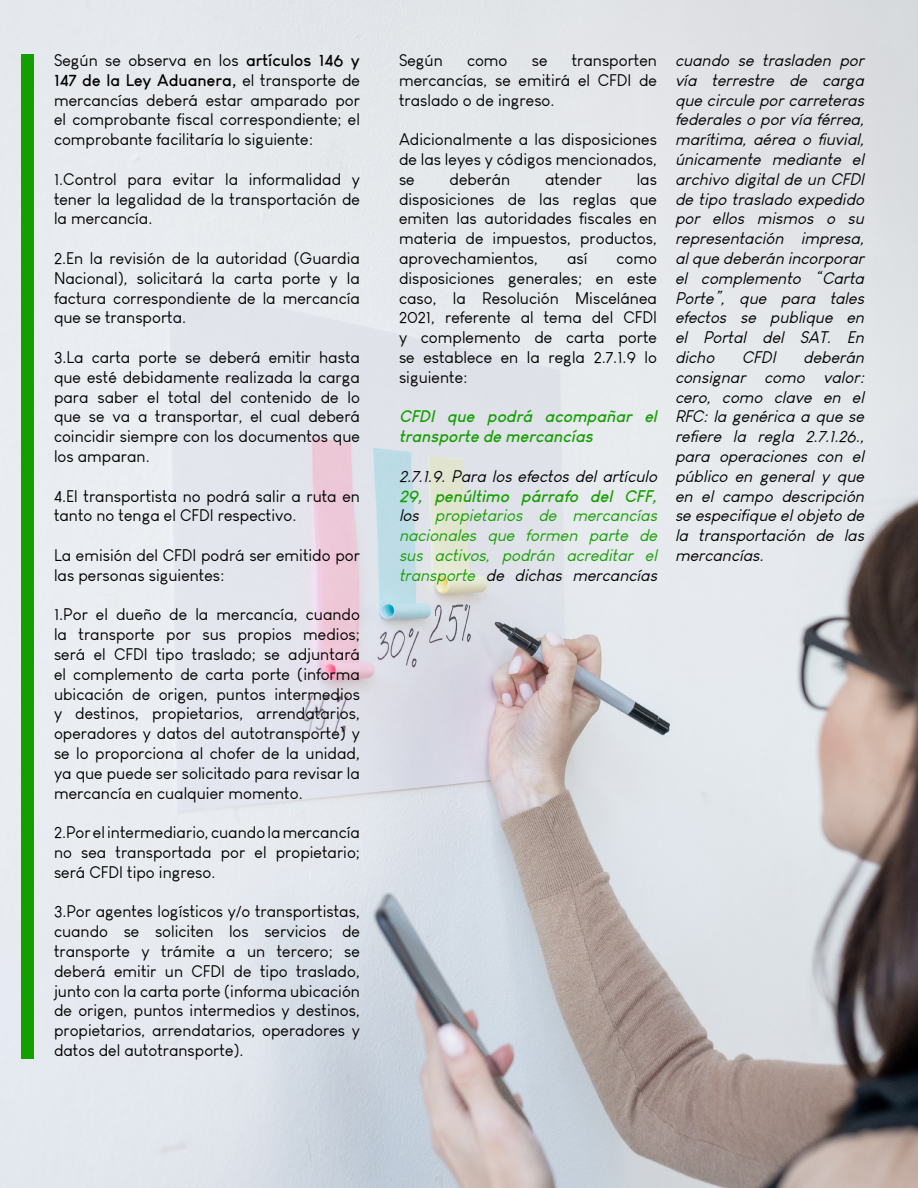
<style>
.page{position:relative;width:918px;height:1188px;background:#fff}
.page>*{position:absolute;margin:0;border:0;box-sizing:border-box;transform-origin:0 0}
.t1{font:16.5px/19.8px "Louis George Cafe";color:#000;text-align:justify}
.t2{font:italic 16.5px/19.8px "Louis George Cafe";color:#000;text-align:justify}
.t3{font:italic 16.5px/19.8px "Louis George Cafe";color:#139f00;text-align:justify}
.t4{font:italic 700 16.5px/19.8px "Louis George Cafe";color:#139f00}
.s1{font-weight:700}
.s2{color:#000}
</style>
<div class="page">
<img style="left:0;top:0;width:918px;height:1188px">
<div style="left:21px;top:54px;width:12px;height:1005px;background:#139f00"></div>
<p class="t1" style="left:54px;top:50px;width:308px">Según se observa en los <span class="s1">artículos 146 y 147 de la Ley Aduanera,</span> el transporte de mercancías deberá estar amparado por el comprobante fiscal correspondiente; el comprobante facilitaría lo siguiente:</p>
<p class="t1" style="left:54px;top:169px;width:308px">1.Control para evitar la informalidad y tener la legalidad de la transportación de la mercancía.</p>
<p class="t1" style="left:54px;top:248px;width:308px">2.En la revisión de la autoridad (Guardia Nacional), solicitará la carta porte y la factura correspondiente de la mercancía que se transporta.</p>
<p class="t1" style="left:54px;top:347px;width:308px">3.La carta porte se deberá emitir hasta que esté debidamente realizada la carga para saber el total del contenido de lo que se va a transportar, el cual deberá coincidir siempre con los documentos que los amparan.</p>
<p class="t1" style="left:54px;top:486px;width:308px">4.El transportista no podrá salir a ruta en tanto no tenga el CFDI respectivo.</p>
<p class="t1" style="left:54px;top:545px;width:308px">La emisión del CFDI podrá ser emitido por las personas siguientes:</p>
<p class="t1" style="left:54px;top:605px;width:308px">1.Por el dueño de la mercancía, cuando la transporte por sus propios medios; será el CFDI tipo traslado; se adjuntará el complemento de carta porte (informa ubicación de origen, puntos intermedios y destinos, propietarios, arrendatarios, operadores y datos del autotransporte) y se lo proporciona al chofer de la unidad, ya que puede ser solicitado para revisar la mercancía en cualquier momento.</p>
<p class="t1" style="left:54px;top:823px;width:308px">2.Por el intermediario, cuando la mercancía no sea transportada por el propietario; será CFDI tipo ingreso.</p>
<p class="t1" style="left:54px;top:902px;width:308px">3.Por agentes logísticos y/o transportistas, cuando se soliciten los servicios de transporte y trámite a un tercero; se deberá emitir un CFDI de tipo traslado, junto con la carta porte (informa ubicación de origen, puntos intermedios y destinos, propietarios, arrendatarios, operadores y datos del autotransporte).</p>
<p class="t1" style="left:399px;top:50px;width:45px">Según</p>
<p class="t1" style="left:467px;top:50px;width:42px">como</p>
<p class="t1" style="left:532px;top:50px;width:17px">se</p>
<p class="t1" style="left:399px;top:50px;width:260px;text-indent:173px">transporten mercancías, se emitirá el CFDI de traslado o de ingreso.</p>
<p class="t1" style="left:399px;top:130px;width:260px">Adicionalmente a las disposiciones de las leyes y códigos mencionados, se</p>
<p class="t1" style="left:399px;top:169px;width:260px;text-indent:238px">las disposiciones de las reglas que emiten las autoridades fiscales en materia de impuestos, productos, aprovechamientos,</p>
<p class="t1" style="left:450px;top:169px;width:62px">deberán</p>
<p class="t1" style="left:545px;top:169px;width:58px">atender</p>
<p class="t1" style="left:567px;top:248px;width:22px">así</p>
<p class="t1" style="left:399px;top:248px;width:260px;text-indent:217px">como disposiciones generales; en este caso, la Resolución Miscelánea 2021, referente al tema del CFDI y complemento de carta porte se establece en la regla 2.7.1.9 lo siguiente:</p>
<p class="t4" style="left:399px;top:406px;width:264px">CFDI que podrá acompañar el transporte de mercancías</p>
<p class="t3" style="left:399px;top:466px;width:264px"><span class="s2">2.7.1.9. Para los efectos del artículo </span><span class="s1">29, penúltimo párrafo del CFF, </span><span class="s2">los</span> propietarios de mercancías nacionales que formen parte de sus activos, podrán acreditar el transporte <span class="s2">de dichas mercancías</span></p>
<p class="t2" style="left:675px;top:50px;width:195px">cuando se trasladen por vía terrestre de carga que circule porcarreteras federaleso porvía férrea, marítima, aérea o fluvial, únicamente mediante el archivo digital de un CFDI de tipo traslado expedido por ellos mismos o su representación impresa, alque deberán incorporar el complemento “Carta Porte”, que para tales efectos se publique en el Portal del SAT. En dicho</p>
<p class="t2" style="left:675px;top:347px;width:195px;text-indent:128px">deberán consignar como valor: cero, como clave en el RFC: la genérica a que se refiere la regla 2.7.1.26., para operaciones con el público en general y que en el campo descripción se especifique elobjeto de la transportación de las mercancías.</p>
<p class="t2" style="left:742px;top:347px;width:39px">CFDI</p>
</div>
